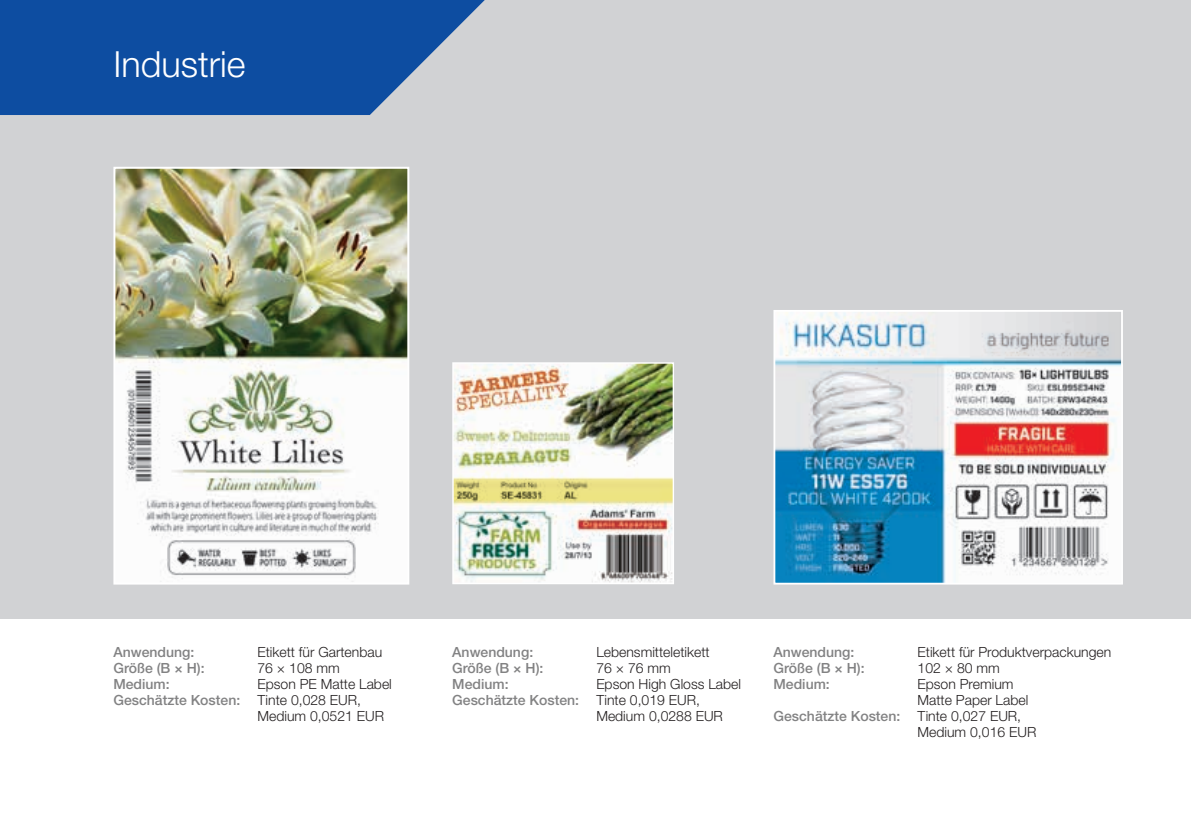
<style>
.page{position:relative;width:1191px;height:840px;background:#fff}
.page>*{position:absolute;margin:0;border:0;box-sizing:border-box;transform-origin:0 0}
.t1{font:300 36px "Helvetica Neue LT Pro";color:#fff}
.t2{font:300 14px "Helvetica Neue LT Pro";color:#231f20}
.t3{font:500 14px "Helvetica Neue LT Pro";color:#828283}
.s1{font-weight:300;color:#231f20}
</style>
<div class="page">
<div style="left:0;top:0;width:1191px;height:618px;background:#d1d2d4"></div>
<img style="left:454px;top:364px;width:218px;height:218px">
<div style="left:452px;top:362px;width:222px;height:222px;border:1px solid #fff"></div>
<img style="left:776px;top:313px;width:344px;height:268px">
<div style="left:773px;top:310px;width:350px;height:274px;border:2px solid #fff"></div>
<img style="left:116px;top:170px;width:290px;height:411px">
<div style="left:113px;top:167px;width:296px;height:417px;border:2px solid #fff"></div>
<svg style="left:0;top:0;width:485px;height:115px;background:#245ca7"></svg>
<h1 class="t1" style="left:113px;top:42px;width:133px">Industrie</h1>
<p class="t3" style="left:113px;top:643px;width:82px">Anwendung:</p>
<p class="t2" style="left:257px;top:643px;width:126px">Etikett für Gartenbau</p>
<p class="t3" style="left:113px;top:659px;width:93px">Größe (B × H):</p>
<p class="t2" style="left:257px;top:659px;width:84px">76 × 108 mm</p>
<p class="t3" style="left:113px;top:675px;width:58px">Medium:</p>
<p class="t2" style="left:257px;top:675px;width:136px">Epson PE Matte Label</p>
<p class="t3" style="left:113px;top:691px;width:249px">Geschätzte Kosten: <span class="s1">Tinte 0,028 EUR,</span></p>
<p class="t2" style="left:257px;top:707px;width:128px">Medium 0,0521 EUR</p>
<p class="t3" style="left:452px;top:643px;width:82px">Anwendung:</p>
<p class="t2" style="left:596px;top:643px;width:115px">Lebensmitteletikett</p>
<p class="t3" style="left:452px;top:659px;width:93px">Größe (B × H):</p>
<p class="t2" style="left:596px;top:659px;width:76px">76 × 76 mm</p>
<p class="t3" style="left:452px;top:675px;width:58px">Medium:</p>
<p class="t2" style="left:596px;top:675px;width:146px">Epson High Gloss Label</p>
<p class="t3" style="left:452px;top:691px;width:249px">Geschätzte Kosten: <span class="s1">Tinte 0,019 EUR,</span></p>
<p class="t2" style="left:596px;top:707px;width:128px">Medium 0,0288 EUR</p>
<p class="t3" style="left:773px;top:643px;width:82px">Anwendung:</p>
<p class="t2" style="left:917px;top:643px;width:195px">Etikett für Produktverpackungen</p>
<p class="t3" style="left:773px;top:659px;width:93px">Größe (B × H):</p>
<p class="t2" style="left:917px;top:659px;width:84px">102 × 80 mm</p>
<p class="t3" style="left:773px;top:675px;width:58px">Medium:</p>
<p class="t2" style="left:917px;top:675px;width:97px">Epson Premium</p>
<p class="t2" style="left:917px;top:691px;width:112px">Matte Paper Label</p>
<p class="t3" style="left:773px;top:707px;width:249px">Geschätzte Kosten: <span class="s1">Tinte 0,027 EUR,</span></p>
<p class="t2" style="left:917px;top:723px;width:120px">Medium 0,016 EUR</p>
</div>
